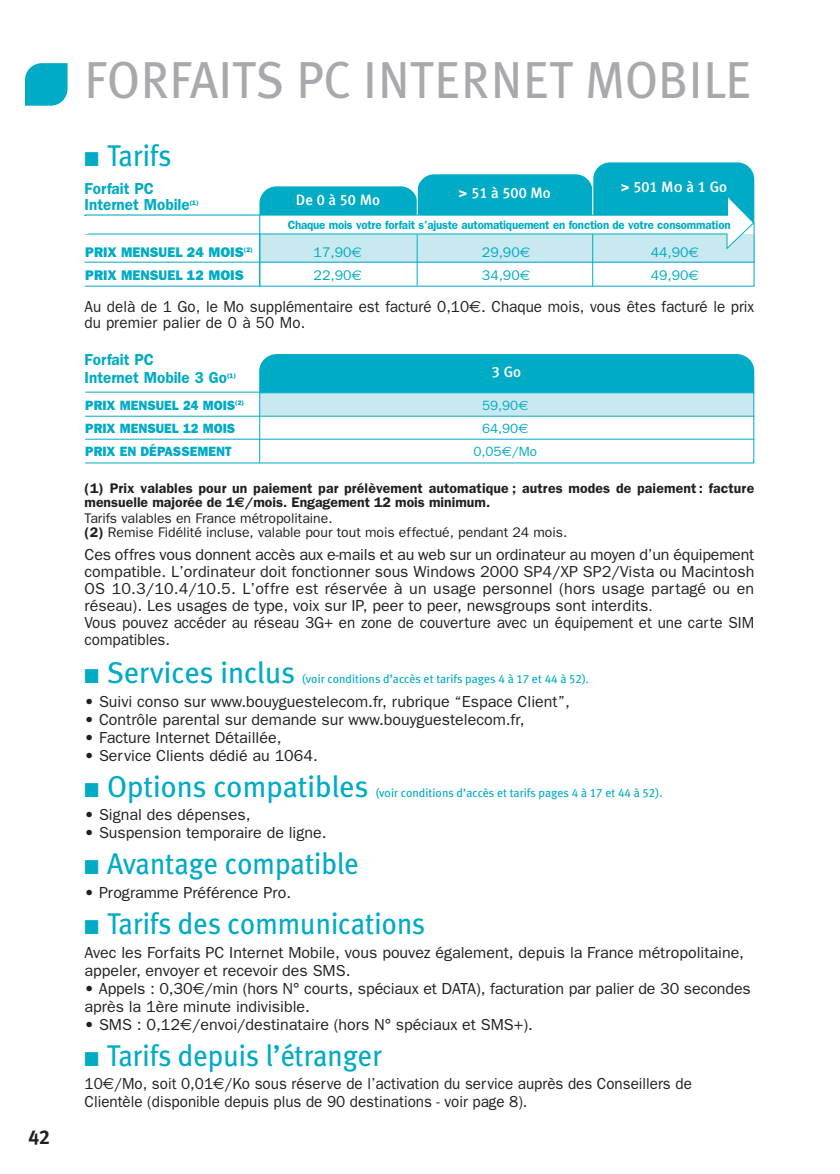
<style>
.page{position:relative;width:840px;height:1174px;background:#fff}
.page>*{position:absolute;margin:0;border:0;box-sizing:border-box;transform-origin:0 0}
.t1{font:52px "Meta Plus";color:#a8a9ad;scale:.95 1}
.t2{font:30px "Meta Plus";color:#00abc5;scale:.95 1}
.t3{font:30px "Meta Plus";color:#00abc5}
.t4{font:20px "Meta Plus Bold Caps";color:#231f20}
.t5{font:16px/17px "Franklin Gothic";color:#231f20}
.t6{font:16px/18px "Franklin Gothic";color:#231f20;scale:.95 1}
.t7{font:600 16px/18px "Franklin Gothic";color:#00abc5;scale:.95 1}
.t8{font:15px "Meta Plus Medium Caps";color:#fff}
.t9{font:500 15px "Meta Plus";color:#fff}
.t10{font:600 14px/14px "Franklin Gothic";letter-spacing:.01em;color:#231f20}
.t11{font:14px/14px "Franklin Gothic";color:#231f20}
.t12{font:800 14px "Franklin Gothic";color:#00abc5;scale:.95 1}
.t13{font:14px "Franklin Gothic";color:#00abc5}
.t14{font:800 13.4px "Franklin Gothic";color:#00abc5;scale:.95 1}
.t15{font:13.4px "Franklin Gothic";color:#00abc5}
.t16{font:12px "Meta Plus";color:#00abc5}
.t17{font:600 12px "Franklin Gothic";letter-spacing:-.02em;color:#00abc5;scale:.96 1}
.t18{font:800 6.8px "Franklin Gothic";color:#00abc5;scale:.95 1}
.s1{font-family:"Franklin Gothic";font-weight:600}
.s2{font-family:"Meta Plus";font-weight:500}
.s3{font-family:"Meta Plus Medium Caps";font-weight:400}
.s4{font-family:"Euro Sans"}
.s5{font-family:"Euro Sans";font-weight:700}
.s6{font-weight:600}
.s7{font-size:14px}
.s8{font-family:"Meta Plus Book Caps"}
</style>
<div class="page">
<div style="left:260px;top:393px;width:492px;height:23px;background:#c8e9f0"></div>
<div style="left:593px;top:162px;width:160px;height:78px;background:#00abc5;border-radius:17px"></div>
<div style="left:259px;top:186px;width:158px;height:44px;background:#00abc5;border-radius:17px"></div>
<div style="left:417px;top:174px;width:175px;height:55px;background:#00abc5;border-radius:17px"></div>
<svg style="left:25px;top:63px;width:43px;height:43px;background:#16b2c9"></svg>
<div style="left:259px;top:354px;width:494px;height:37px;background:#00abc5"></div>
<hr style="left:85px;top:391px;width:668px;height:1px;background:#00abc5">
<hr style="left:85px;top:416px;width:668px;height:1px;background:#00abc5">
<hr style="left:85px;top:439px;width:668px;height:1px;background:#00abc5">
<div style="left:259px;top:392px;width:494px;height:71px;border:2px solid #00abc5"></div>
<hr style="left:591px;top:165px;width:1px;height:54px;background:#fff">
<svg style="left:85px;top:195px;width:669px;height:92px"></svg>
<div style="left:67px;top:216px;width:21px;height:17px;background:#fff"></div>
<hr style="left:259px;top:215px;width:1px;height:71px;background:#00abc5">
<svg style="left:260px;top:461px;width:492px;height:3px"></svg>
<hr style="left:85px;top:462px;width:668px;height:1px;background:#00abc5">
<p class="t4" style="left:28px;top:1125px;width:23px">42</p>
<h1 class="t1" style="left:85px;top:60px;width:702px">FORFAITS PC INTERNET MOBILE</h1>
<h2 class="t2" style="left:85px;top:144px;width:93px">■ Tarifs</h2>
<p class="t7" style="left:85px;top:182px;width:112px;line-height:16px">Forfait PC<br>Internet Mobile</p>
<p class="t18" style="left:190px;top:200px;width:11px">(1)</p>
<p class="t8" style="left:620px;top:178px;width:108px"><span class="s1">&gt;</span> 501 Mo <span class="s2">à</span> 1 <span class="s2">Go</span></p>
<p class="t17" style="left:287px;top:220px;width:462px">Chaque mois votre forfait s’ajuste automatiquement en fonction de votre consommation</p>
<p class="t8" style="left:458px;top:184px;width:94px"><span class="s1">&gt;</span> 51 <span class="s2">à</span> 500 <span class="s2">Mo</span></p>
<p class="t9" style="left:295px;top:194px;width:86px">De <span class="s3">0</span> à <span class="s3">50</span> Mo</p>
<p class="t12" style="left:85px;top:247px;width:178px">PRIX MENSUEL 24 MOIS<sup>(2)</sup></p>
<p class="t13" style="left:313px;top:247px;width:50px">17,90<span class="s4">€</span></p>
<p class="t13" style="left:481px;top:247px;width:50px">29,90<span class="s4">€</span></p>
<p class="t13" style="left:650px;top:247px;width:50px">44,90<span class="s4">€</span></p>
<p class="t12" style="left:85px;top:270px;width:168px">PRIX MENSUEL 12 MOIS</p>
<p class="t13" style="left:313px;top:270px;width:50px">22,90<span class="s4">€</span></p>
<p class="t13" style="left:481px;top:270px;width:50px">34,90<span class="s4">€</span></p>
<p class="t13" style="left:650px;top:270px;width:50px">49,90<span class="s4">€</span></p>
<p class="t6" style="left:85px;top:300px;width:706px;line-height:16px">Au delà de 1 Go, le Mo supplémentaire est facturé 0,10<span class="s4">€</span>. Chaque mois, vous êtes facturé le prix du premier palier de 0 à 50 Mo.</p>
<p class="t7" style="left:85px;top:352px;width:151px">Forfait PC<br>Internet Mobile 3 Go</p>
<p class="t18" style="left:227px;top:374px;width:11px">(1)</p>
<p class="t9" style="left:491px;top:366px;width:31px"><span class="s3">3</span> Go</p>
<p class="t14" style="left:85px;top:401px;width:168px">PRIX MENSUEL 24 MOIS<sup>(2)</sup></p>
<p class="t15" style="left:481px;top:401px;width:48px">59,90<span class="s4">€</span></p>
<p class="t14" style="left:85px;top:424px;width:159px">PRIX MENSUEL 12 MOIS</p>
<p class="t15" style="left:481px;top:424px;width:48px">64,90<span class="s4">€</span></p>
<p class="t14" style="left:85px;top:447px;width:155px">PRIX EN DÉPASSEMENT</p>
<p class="t15" style="left:473px;top:447px;width:65px">0,05<span class="s4">€</span>/Mo</p>
<p class="t10" style="left:85px;top:482px;width:670px">(1) Prix valables pour un paiement par prélèvement automatique ; autres modes de paiement : facture mensuelle majorée de 1<span class="s5">€</span>/mois. Engagement 12 mois minimum.</p>
<p class="t11" style="left:85px;top:512px;width:484px">Tarifs valables en France métropolitaine.<br><span class="s6">(2)</span> Remise Fidélité incluse, valable pour tout mois effectué, pendant 24 mois.</p>
<p class="t5" style="left:85px;top:547px;width:670px">Ces offres vous donnent accès aux e-mails et au web sur un ordinateur au moyen d’un équipement compatible. L’ordinateur doit fonctionner sous Windows 2000 SP4/XP SP2/Vista ou Macintosh OS 10.3/10.4/10.5. L’offre est réservée à un usage personnel (hors usage partagé ou en réseau). Les usages de type, voix sur IP, peer to peer, newsgroups sont interdits<span class="s7">.<br></span>Vous pouvez accéder au réseau 3G+ en zone de couverture avec un équipement et une carte SIM compatibles.</p>
<h2 class="t3" style="left:85px;top:661px;width:212px">■ Services inclus</h2>
<p class="t16" style="left:302px;top:674px;width:288px">(voir conditions d’accès et tarifs pages <span class="s8">4</span> à <span class="s8">17</span> et <span class="s8">44</span> à <span class="s8">52</span>).</p>
<p class="t5" style="left:85px;top:694px;width:486px">• Suivi conso sur www.bouyguestelecom.fr, rubrique “Espace Client”,</p>
<p class="t5" style="left:85px;top:712px;width:441px">• Contrôle parental sur demande sur www.bouyguestelecom.fr,</p>
<p class="t5" style="left:85px;top:730px;width:198px">• Facture Internet Détaillée,</p>
<p class="t5" style="left:85px;top:748px;width:235px">• Service Clients dédié au 1064.</p>
<h2 class="t3" style="left:85px;top:775px;width:285px">■ Options compatibles</h2>
<p class="t16" style="left:375px;top:788px;width:288px">(voir conditions d’accès et tarifs pages <span class="s8">4</span> à <span class="s8">17</span> et <span class="s8">44</span> à <span class="s8">52</span>).</p>
<p class="t5" style="left:85px;top:807px;width:167px">• Signal des dépenses,</p>
<p class="t5" style="left:85px;top:825px;width:243px">• Suspension temporaire de ligne.</p>
<h2 class="t2" style="left:85px;top:852px;width:290px">■ Avantage compatible</h2>
<p class="t5" style="left:85px;top:885px;width:208px">• Programme Préférence Pro.</p>
<h2 class="t2" style="left:85px;top:912px;width:360px">■ Tarifs des communications</h2>
<p class="t5" style="left:85px;top:944px;width:660px;line-height:18px">Avec les Forfaits PC Internet Mobile, vous pouvez également, depuis la France métropolitaine, appeler, envoyer et recevoir des SMS.</p>
<p class="t5" style="left:85px;top:980px;width:667px;line-height:18px">• Appels : 0,30<span class="s4">€</span>/min (hors N° courts, spéciaux et DATA), facturation par palier de 30 secondes après la 1ère minute indivisible.</p>
<p class="t5" style="left:85px;top:1017px;width:449px">• SMS : 0,12<span class="s4">€</span>/envoi/destinataire (hors N° spéciaux et SMS+).</p>
<h2 class="t2" style="left:85px;top:1044px;width:314px">■ Tarifs depuis l’étranger</h2>
<p class="t6" style="left:85px;top:1076px;width:640px">10<span class="s4">€</span>/Mo, soit 0,01<span class="s4">€</span>/Ko sous réserve de l’activation du service auprès des Conseillers de<br>Clientèle (disponible depuis plus de 90 destinations - voir page 8).</p>
</div>
